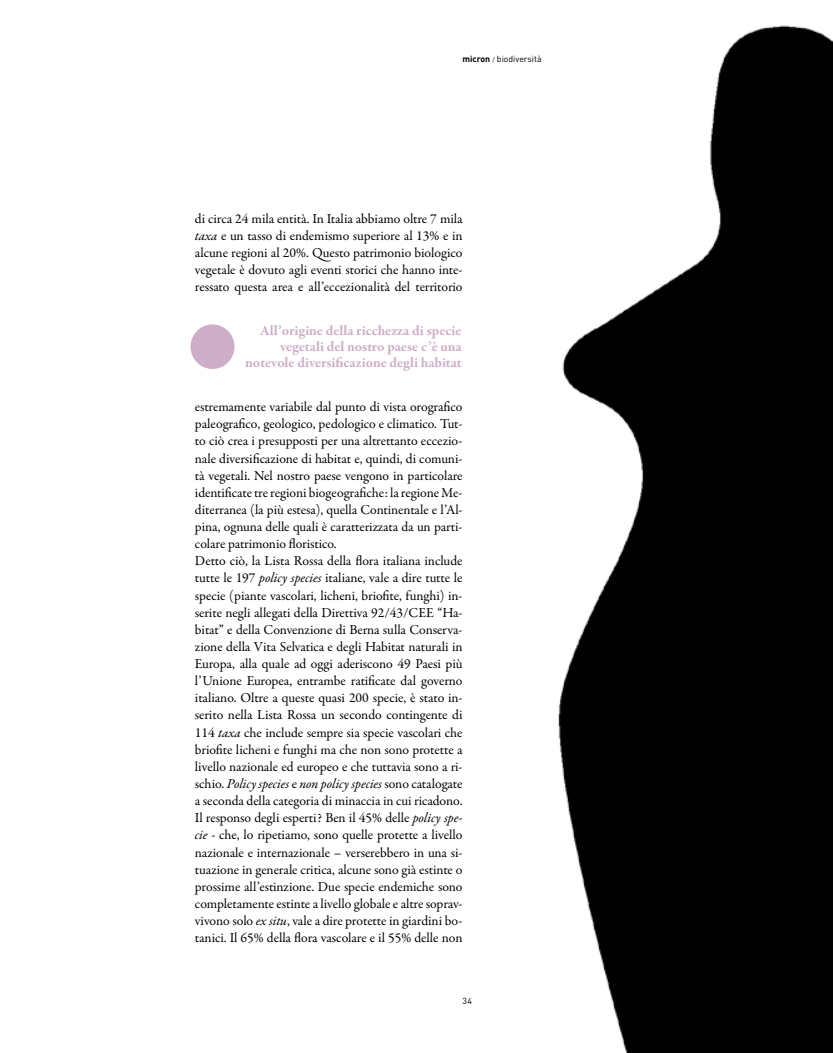
<style>
.page{position:relative;width:833px;height:1053px;background:#fff}
.page>*{position:absolute;margin:0;border:0;box-sizing:border-box;transform-origin:0 0}
.t1{font:700 14.38px/16.2px "Garamond Premr Pro";color:#ceadc8;text-align:right}
.t2{font:13.75px/17.1px "Garamond Premr Pro";letter-spacing:-.005em;color:#000;text-align:justify}
.t3{font:8.75px "DIN";color:#000}
.s1{font-weight:700}
.s2{font-size:6.25px}
.s3{font-style:italic}
</style>
<div class="page">
<div style="left:190px;top:324px;width:44px;height:45px;background:#ceadc8;border-radius:50%"></div>
<svg style="left:558px;top:25px;width:275px;height:1027px"></svg>
<p class="t3" style="left:462px;top:54px;width:81px"><span class="s1">micron</span> <span class="s2">/</span> biodiversità</p>
<p class="t2" style="left:195px;top:210px;width:269px">di circa 24 mila entità. In Italia abbiamo oltre 7 mila <span class="s3">taxa</span> e un tasso di endemismo superiore al 13% e in alcune regioni al 20%. Questo patrimonio biologico vegetale è dovuto agli eventi storici che hanno inte&shy;ressato questa area e all’eccezionalità del territorio</p>
<p class="t1" style="left:245px;top:322px;width:218px">All’origine della ricchezza di specie vegetali del nostro paese c’è una notevole diversificazione degli habitat</p>
<p class="t2" style="left:195px;top:398px;width:269px;text-align:left">estremamente variabile dal punto di vista orografico paleografico, geologico, pedologico e climatico. Tut&shy;to ciò crea i presupposti per una altrettanto eccezio&shy;nale diversificazione di habitat e, quindi, di comuni&shy;tà vegetali. Nel nostro paese vengono in particolare identificate tre regioni biogeografiche: la regione Me&shy;diterranea (la più estesa), quella Continentale e l’Al&shy;pina, ognuna delle quali è caratterizzata da un parti&shy;colare patrimonio floristico.<br>Detto ciò, la Lista Rossa della flora italiana include tutte le 197 <span class="s3">policy species</span> italiane, vale a dire tutte le specie (piante vascolari, licheni, briofite, funghi) in&shy;serite negli allegati della Direttiva 92/43/CEE “Ha&shy;bitat” e della Convenzione di Berna sulla Conserva&shy;zione della Vita Selvatica e degli Habitat naturali in Europa, alla quale ad oggi aderiscono 49 Paesi più l’Unione Europea, entrambe ratificate dal governo italiano. Oltre a queste quasi 200 specie, è stato in&shy;serito nella Lista Rossa un secondo contingente di 114 <span class="s3">taxa</span> che include sempre sia specie vascolari che briofite licheni e funghi ma che non sono protette a livello nazionale ed europeo e che tuttavia sono a ri&shy;schio. <span class="s3">Policy species</span> e <span class="s3">non policy species</span> sono catalogate a seconda della categoria di minaccia in cui ricadono.<br>Il responso degli esperti? Ben il 45% delle <span class="s3">policy spe&shy;cie</span> - che, lo ripetiamo, sono quelle protette a livello nazionale e internazionale – verserebbero in una si&shy;tuazione in generale critica, alcune sono già estinte o prossime all’estinzione. Due specie endemiche sono completamente estinte a livello globale e altre soprav&shy;vivono solo <span class="s3">ex situ</span>, vale a dire protette in giardini bo&shy;tanici. Il 65% della flora vascolare e il 55% delle non</p>
<p class="t3" style="left:462px;top:995px;width:11px">34</p>
</div>
